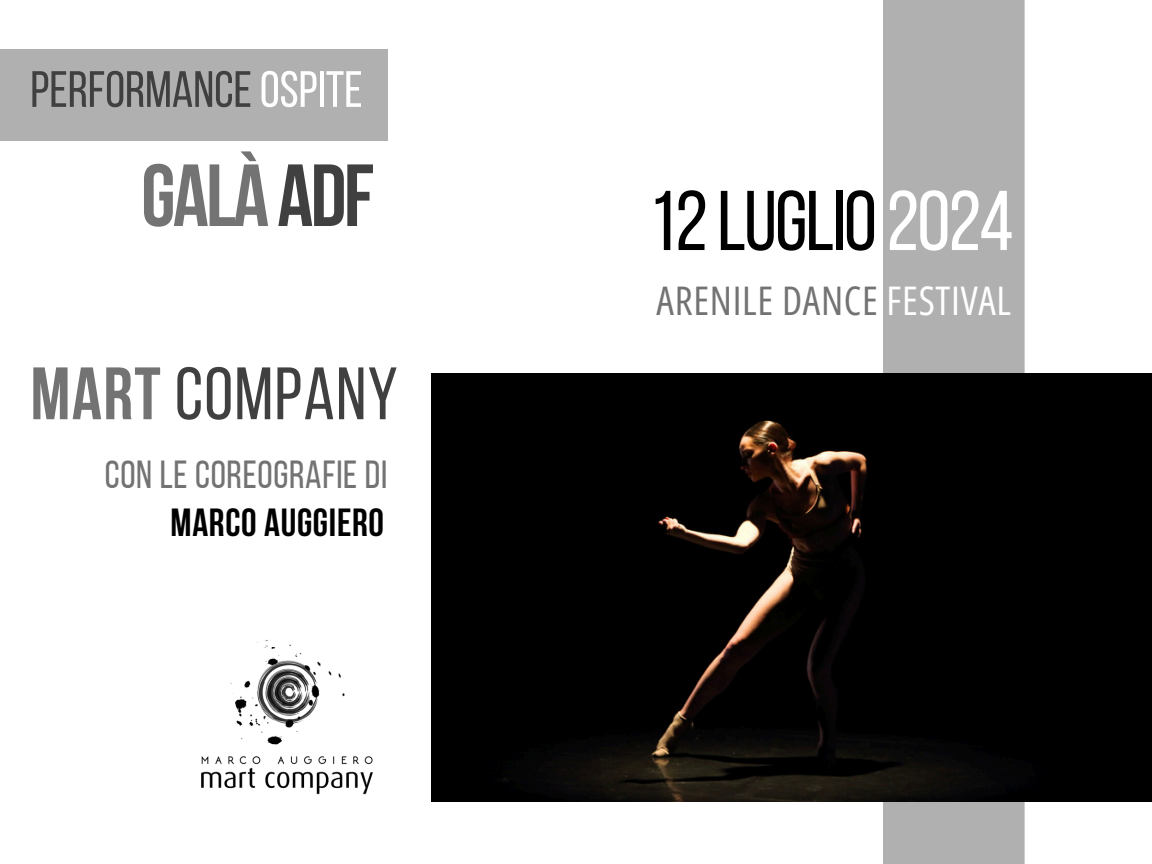
<style>
.page{position:relative;width:1152px;height:864px;background:#fff}
.page>*{position:absolute;margin:0;border:0;box-sizing:border-box;transform-origin:0 0}
.t1{font:700 87.9px "Bebas Neue";letter-spacing:-.03em;color:#737373}
.t2{font:84.6px "Bebas Neue";letter-spacing:-.02em;color:#000}
.t3{font:74.1px "Bebas Neue";letter-spacing:.02em;color:#404040}
.t4{font:51px "Bebas Neue";color:#404040}
.t5{font:39.45px "Open Sans Condensed";letter-spacing:.02em;color:#737373}
.t6{font:39.15px "Bebas Neue";letter-spacing:.02em;color:#737373}
.t7{font:700 39.15px "Bebas Neue";letter-spacing:.02em;color:#000}
.s1{color:#fff}
.s2{color:#404040}
.s3{font-weight:700;color:#737373}
</style>
<div class="page">
<div style="left:883px;top:0;width:142px;height:864px;background:#b0b0b0"></div>
<img style="left:432px;top:373px;width:720px;height:429px">
<div style="left:0;top:49px;width:387px;height:92px;background:#b0b0b0"></div>
<img style="left:201px;top:639px;width:172px;height:156px">
<p class="t4" style="left:30px;top:69px;width:334px">PERFORMANCE <span class="s1">OSPITE</span></p>
<p class="t1" style="left:141px;top:160px;width:234px">galà<span class="s2">adf</span></p>
<p class="t3" style="left:30px;top:364px;width:369px"><span class="s3">MART</span> COMPANY</p>
<h5 class="t6" style="left:105px;top:459px;width:284px">CON LE COREOGRAFIE DI</h5>
<h1 class="t7" style="left:171px;top:506px;width:215px">MARCO AUGGIERO</h1>
<h3 class="t2" style="left:648px;top:187px;width:366px">12LUGLIO<span class="s1">2024</span></h3>
<p class="t5" style="left:657px;top:273px;width:356px">ARENILE DANCE <span class="s1">FESTIVAL</span></p>
</div>
